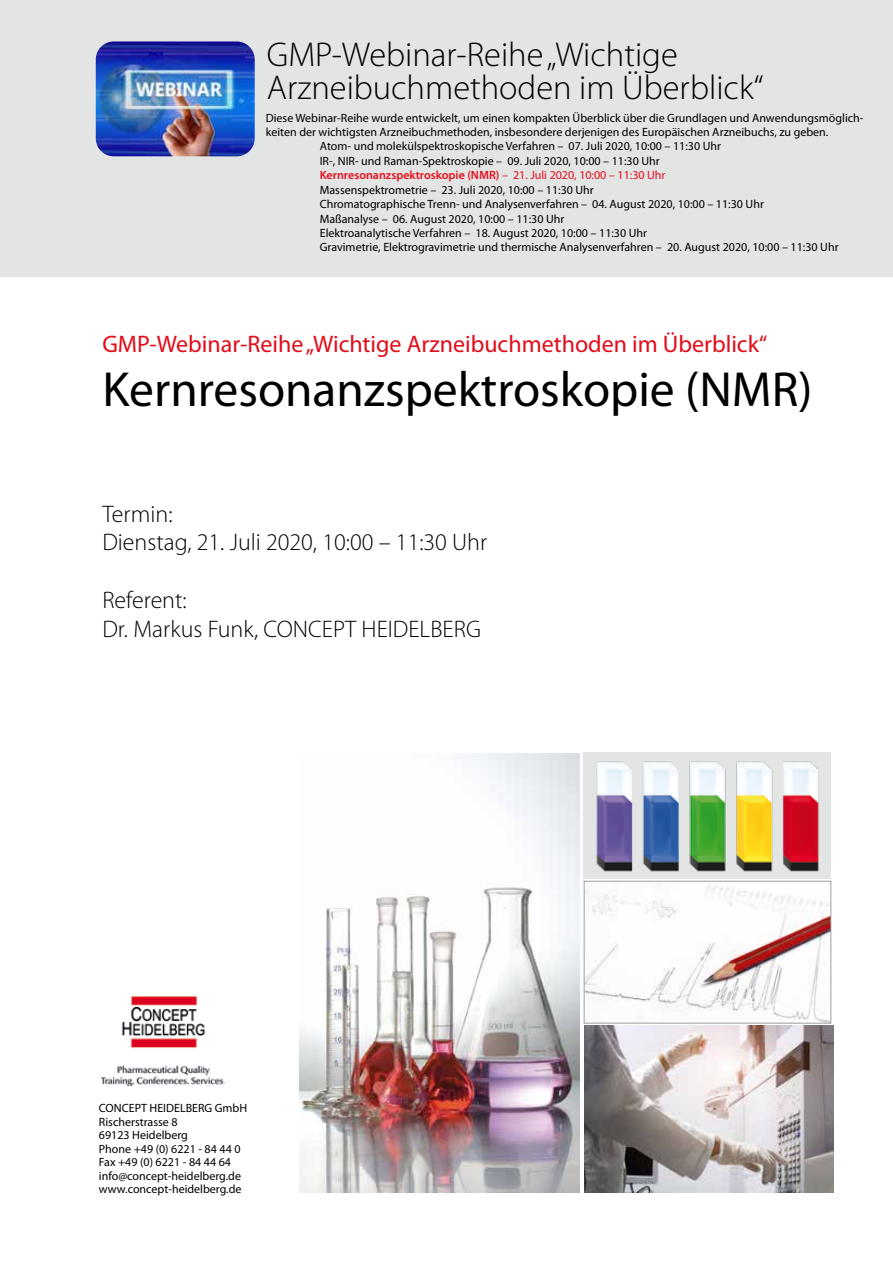
<style>
.page{position:relative;width:893px;height:1263px;background:#fff}
.page>*{position:absolute;margin:0;border:0;box-sizing:border-box;transform-origin:0 0}
.t1{font:49.5px "Myriad Pro";color:#000}
.t2{font:300 34.5px/33px "Myriad Pro";color:#000}
.t3{font:300 24px/28.8px "Myriad Pro";color:#000}
.t4{font:24px "Myriad Pro";color:#e30c19}
.t5{font:12px/13.5px "Myriad Pro";color:#000}
.t6{font:600 12px "Myriad Pro";color:#e30c19}
.s1{font-weight:400}
</style>
<div class="page">
<div style="left:0;top:0;width:893px;height:276px;background:#e3e4e4"></div>
<img style="left:96px;top:41px;width:159px;height:115px">
<img style="left:300px;top:753px;width:279px;height:439px">
<img style="left:586px;top:883px;width:243px;height:138px">
<div style="left:584px;top:881px;width:247px;height:142px;border:1px solid #9c9e9f"></div>
<img style="left:584px;top:1026px;width:249px;height:166px">
<img style="left:583px;top:753px;width:248px;height:126px">
<img style="left:102px;top:996px;width:122px;height:89px">
<h2 class="t2" style="left:267px;top:38px;width:498px">GMP-Webinar-Reihe „Wichtige<br>Arzneibuchmethoden im Überblick“</h2>
<p class="t5" style="left:266px;top:111px;width:599px">Diese Webinar-Reihe wurde entwickelt, um einen kompakten Überblick über die Grundlagen und Anwendungsmöglich-</p>
<p class="t5" style="left:266px;top:126px;width:564px">keiten der wichtigsten Arzneibuchmethoden, insbesondere derjenigen des Europäischen Arzneibuchs, zu geben.</p>
<p class="t5" style="left:320px;top:140px;width:403px">Atom- und molekülspektroskopische Verfahren – 07. Juli 2020, 10:00 – 11:30 Uhr</p>
<p class="t5" style="left:320px;top:154px;width:342px">IR-, NIR- und Raman-Spektroskopie – 09. Juli 2020, 10:00 – 11:30 Uhr</p>
<p class="t6" style="left:320px;top:168px;width:347px">Kernresonanzspektroskopie (NMR) <span class="s1">– 21. Juli 2020, 10:00 – 11:30 Uhr</span></p>
<p class="t5" style="left:320px;top:183px;width:276px">Massenspektrometrie – 23. Juli 2020, 10:00 – 11:30 Uhr</p>
<p class="t5" style="left:320px;top:198px;width:446px">Chromatographische Trenn- und Analysenverfahren – 04. August 2020, 10:00 – 11:30 Uhr</p>
<p class="t5" style="left:320px;top:212px;width:246px">Maßanalyse – 06. August 2020, 10:00 – 11:30 Uhr</p>
<p class="t5" style="left:320px;top:226px;width:329px">Elektroanalytische Verfahren – 18. August 2020, 10:00 – 11:30 Uhr</p>
<p class="t5" style="left:320px;top:241px;width:520px">Gravimetrie, Elektrogravimetrie und thermische Analysenverfahren – 20. August 2020, 10:00 – 11:30 Uhr</p>
<h3 class="t4" style="left:102px;top:331px;width:667px">GMP-Webinar-Reihe „Wichtige Arzneibuchmethoden im Überblick“</h3>
<h1 class="t1" style="left:102px;top:363px;width:711px">Kernresonanzspektroskopie (NMR)</h1>
<h3 class="t3" style="left:102px;top:500px;width:386px">Termin:<br>Dienstag, 21. Juli 2020, 10:00 – 11:30 Uhr</h3>
<h3 class="t3" style="left:102px;top:586px;width:380px">Referent:<br>Dr. Markus Funk, CONCEPT HEIDELBERG</h3>
<p class="t5" style="left:99px;top:1101px;width:150px">CONCEPT HEIDELBERG GmbH<br>Rischerstrasse 8<br>69123 Heidelberg<br>Phone +49 (0) 6221 - 84 44 0<br>Fax +49 (0) 6221 - 84 44 64 info@concept-heidelberg.de www.concept-heidelberg.de</p>
</div>
